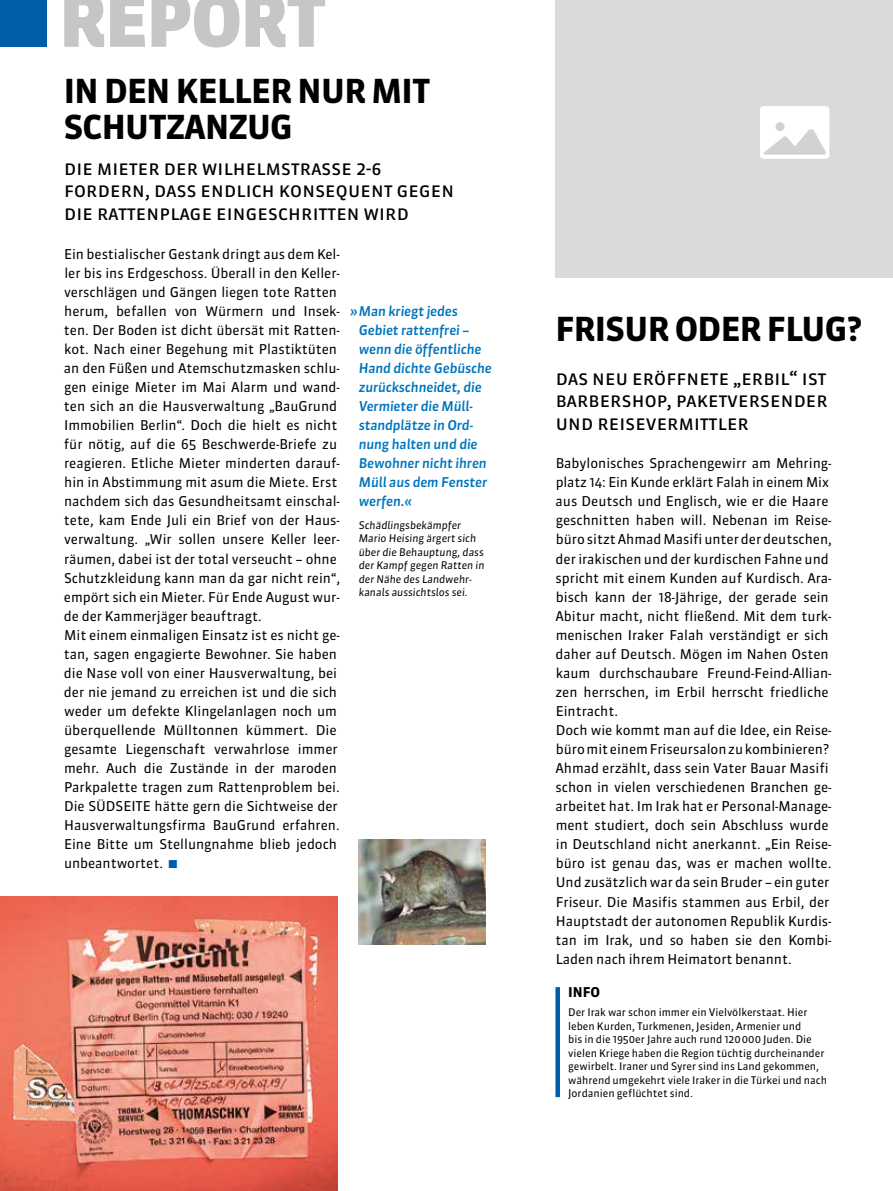
<style>
.page{position:relative;width:893px;height:1191px;background:#fff}
.page>*{position:absolute;margin:0;border:0;box-sizing:border-box;transform-origin:0 0}
.t1{font:900 72px "Sanuk";letter-spacing:-.03em;color:#c6c6c6}
.t2{font:700 33px/36px "Sanuk";letter-spacing:-.02em;color:#000}
.t3{font:21px/22.5px "Sanuk Regular SC";letter-spacing:-.02em;color:#000;text-align:justify}
.t4{font:13.5px/19px "Sanuk";letter-spacing:-.005em;color:#000}
.t5{font:italic 500 13.5px/19px "Sanuk";letter-spacing:-.01em;color:#0075bf}
.t6{font:700 13.5px "Sanuk";color:#000}
.t7{font:10.5px/13.5px "Sanuk";letter-spacing:-.005em;color:#000}
.t8{font:italic 10.5px/13.5px "Sanuk";color:#000}
.s1{font-family:"European Pi Three";color:#005da9}
</style>
<div class="page">
<div style="left:0;top:0;width:47px;height:47px;background:#005da9"></div>
<img style="left:0;top:896px;width:338px;height:295px">
<div style="left:555px;top:987px;width:5px;height:110px;background:#005da9"></div>
<div style="left:555px;top:0;width:338px;height:278px;background:#dadada"></div>
<img style="left:359px;top:839px;width:126px;height:105px">
<div style="left:760px;top:106px;width:69px;height:53px;background:#fff;border-radius:4px"></div>
<svg style="left:764px;top:129px;width:62px;height:26px"></svg>
<div style="left:775px;top:122px;width:9px;height:9px;background:#d2d2d2;border-radius:50%"></div>
<h1 class="t1" style="left:59px;top:-24px;width:269px">REPORT</h1>
<h2 class="t2" style="left:64px;top:73px;width:368px">IN DEN KELLER NUR MIT<br>SCHUTZANZUG</h2>
<h3 class="t3" style="left:64px;top:156px;width:392px;text-align:left">die mieter der wilhelmstrasse 2-6 fordern, dass endlich konsequent gegen die rattenplage eingeschritten wird</h3>
<p class="t4" style="left:64px;top:244px;width:278px">Ein bestialischer Gestank dringt aus dem Kel&shy;ler bis ins Erdgeschoss. Überall in den Keller&shy;verschlägen und Gängen liegen tote Ratten herum, befallen von Würmern und Insek&shy;ten. Der Boden ist dicht übersät mit Ratten&shy;kot. Nach einer Begehung mit Plastiktüten an den Füßen und Atemschutzmasken schlu&shy;gen einige Mieter im Mai Alarm und wand&shy;ten sich an die Hausverwaltung „BauGrund Immobilien Berlin“. Doch die hielt es nicht für nötig, auf die 65 Beschwerde-Briefe zu reagieren. Etliche Mieter minderten darauf&shy;hin in Abstimmung mit asum die Miete. Erst nachdem sich das Gesundheitsamt einschal&shy;tete, kam Ende Juli ein Brief von der Haus&shy;verwaltung. „Wir sollen unsere Keller leer&shy;räumen, dabei ist der total verseucht – ohne Schutzkleidung kann man da gar nicht rein“, empört sich ein Mieter. Für Ende August wur&shy;de der Kammerjäger beauftragt.<br>Mit einem einmaligen Einsatz ist es nicht ge&shy;tan, sagen engagierte Bewohner. Sie haben die Nase voll von einer Hausverwaltung, bei der nie jemand zu erreichen ist und die sich weder um defekte Klingelanlagen noch um überquellende Mülltonnen kümmert. Die gesamte Liegenschaft verwahrlose immer mehr. Auch die Zustände in der maroden Parkpalette tragen zum Rattenproblem bei.<br>Die SÜDSEITE hätte gern die Sichtweise der Hausverwaltungsfirma BauGrund erfahren.<br>Eine Bitte um Stellungnahme blieb jedoch unbeantwortet. <span class="s1">K</span></p>
<p class="t5" style="left:359px;top:301px;width:135px;text-indent:-9px">»Man kriegt jedes<br>Gebiet rattenfrei – wenn die öffentliche<br>Hand dichte Gebüsche zurückschneidet, die<br>Vermieter die Müll&shy;standplätze in Ord&shy;nung halten und die<br>Bewohner nicht ihren<br>Müll aus dem Fenster werfen.«</p>
<p class="t8" style="left:359px;top:518px;width:127px">Schädlingsbekämpfer<br>Mario Heising ärgert sich über die Behauptung, dass der Kampf gegen Ratten in der Nähe des Landwehr&shy;kanals aussichtslos sei.</p>
<h2 class="t2" style="left:555px;top:311px;width:308px">FRISUR ODER FLUG?</h2>
<h3 class="t3" style="left:555px;top:366px;width:274px">das neu eröffnete „erbil“ ist barbershop, paketversender und reisevermittler</h3>
<p class="t4" style="left:555px;top:454px;width:278px">Babylonisches Sprachengewirr am Mehring&shy;platz 14: Ein Kunde erklärt Falah in einem Mix aus Deutsch und Englisch, wie er die Haare geschnitten haben will. Nebenan im Reise&shy;büro sitzt Ahmad Masifi unter der deutschen, der irakischen und der kurdischen Fahne und spricht mit einem Kunden auf Kurdisch. Ara&shy;bisch kann der 18-Jährige, der gerade sein Abitur macht, nicht fließend. Mit dem turk&shy;menischen Iraker Falah verständigt er sich daher auf Deutsch. Mögen im Nahen Osten kaum durchschaubare Freund-Feind-Allian&shy;zen herrschen, im Erbil herrscht friedliche Eintracht.<br>Doch wie kommt man auf die Idee, ein Reise&shy;büro mit einem Friseursalon zu kombinieren?<br>Ahmad erzählt, dass sein Vater Bauar Masifi schon in vielen verschiedenen Branchen ge&shy;arbeitet hat. Im Irak hat er Personal-Manage&shy;ment studiert, doch sein Abschluss wurde in Deutschland nicht anerkannt. „Ein Reise&shy;büro ist genau das, was er machen wollte.<br>Und zusätzlich war da sein Bruder – ein guter Friseur. Die Masifis stammen aus Erbil, der Hauptstadt der autonomen Republik Kurdis&shy;tan im Irak, und so haben sie den Kombi-Laden nach ihrem Heimatort benannt.</p>
<p class="t6" style="left:568px;top:984px;width:33px">INFO</p>
<p class="t7" style="left:568px;top:1005px;width:260px">Der Irak war schon immer ein Vielvölkerstaat. Hier leben Kurden, Turkmenen, Jesiden, Armenier und<br>bis in die 1950er Jahre auch rund 120000 Juden. Die vielen Kriege haben die Region tüchtig durcheinander gewirbelt. Iraner und Syrer sind ins Land gekommen, während umgekehrt viele Iraker in die Türkei und nach Jordanien geflüchtet sind.</p>
</div>
